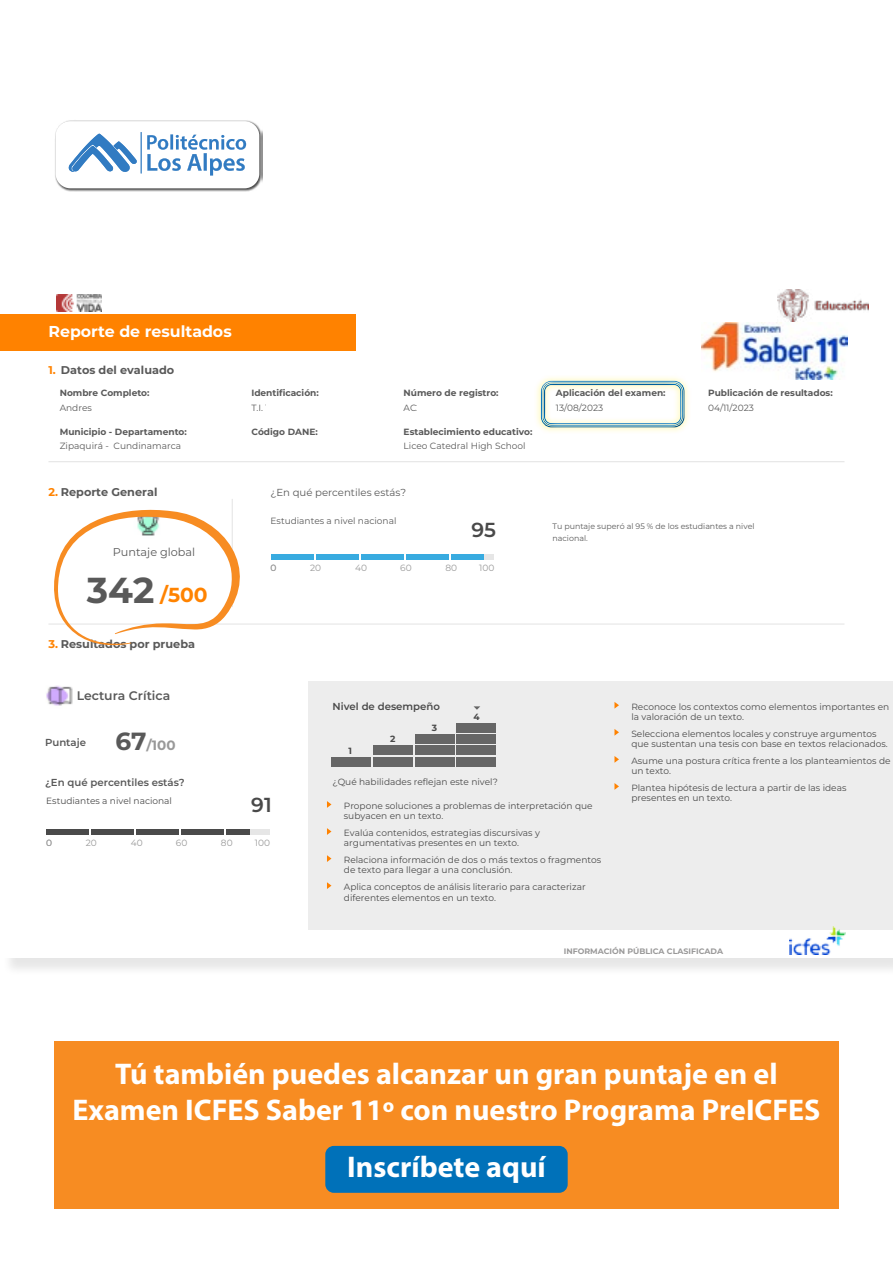
<style>
.page{position:relative;width:893px;height:1263px;background:#fff}
.page>*{position:absolute;margin:0;border:0;box-sizing:border-box;transform-origin:0 0}
.t1{font:700 30px/36px "Myriad Pro";color:#fff;text-align:center}
.t2{font:700 20.25px "montserrat";color:#ff8300}
.t3{font:600 20.25px "montserrat";color:#494949}
.t4{font:700 15.75px "montserrat";color:#fff}
.t5{font:700 13.5px "montserrat";color:#999}
.t6{font:600 12.45px "montserrat";color:#595959}
.t7{font:700 11.25px "montserrat";color:#595959}
.t8{font:11.25px "montserrat";color:#595959}
.t9{font:600 10.2px "montserrat";color:#595959}
.t10{font:10.2px "montserrat";color:#595959}
.t11{font:600 10.2px "montserrat";color:#494949}
.t12{font:9px/10.4px "montserrat";color:#494949}
.t13{font:700 9px "montserrat";color:#595959}
.t14{font:9px "montserrat";color:#595959}
.t15{font:9px "montserrat";color:#999}
.t16{font:700 9px "montserrat";color:#494949}
.t17{font:7.95px/11.9px "montserrat";color:#595959}
.t18{font:700 7.95px "montserrat";color:#9a9999}
.s1{color:#ff8300}
.s2{font-size:36.15px;color:#595959}
.s3{font-size:24.75px;color:#595959}
</style>
<div class="page">
<img style="left:55px;top:120px;width:207px;height:71px">
<div style="left:56px;top:121px;width:203px;height:67px;background:#fff;border-radius:15px"></div>
<svg style="left:69px;top:132px;width:177px;height:43px"></svg>
<div style="left:3px;top:292px;width:890px;height:685px;background:#000;opacity:.1"></div>
<div style="left:0;top:289px;width:893px;height:669px;background:#fff"></div>
<div style="left:54px;top:1042px;width:785px;height:167px;background:#f78c22"></div>
<div style="left:325px;top:1146px;width:243px;height:47px;background:#0071b9;border-radius:9px"></div>
<div style="left:0;top:314px;width:355px;height:36px;background:#ff8200"></div>
<img style="left:778px;top:289px;width:90px;height:33px">
<img style="left:56px;top:295px;width:45px;height:17px">
<img style="left:701px;top:323px;width:147px;height:56px">
<hr style="left:48px;top:461px;width:796px;height:1px;background:#e6e6e6">
<div style="left:451px;top:554px;width:43px;height:6px;background:#e6e6e6"></div>
<div style="left:271px;top:554px;width:42px;height:6px;background:#38abe0"></div>
<div style="left:316px;top:554px;width:43px;height:6px;background:#38abe0"></div>
<div style="left:361px;top:554px;width:43px;height:6px;background:#38abe0"></div>
<div style="left:406px;top:554px;width:43px;height:6px;background:#38abe0"></div>
<div style="left:451px;top:554px;width:32px;height:6px;background:#38abe0"></div>
<hr style="left:48px;top:623px;width:796px;height:2px;background:#e6e6e6">
<hr style="left:232px;top:499px;width:1px;height:108px;background:#e6e6e6">
<img style="left:46px;top:685px;width:27px;height:21px">
<div style="left:227px;top:829px;width:42px;height:6px;background:#e6e6e6"></div>
<div style="left:46px;top:829px;width:43px;height:6px;background:#4a4a4a"></div>
<div style="left:91px;top:829px;width:43px;height:6px;background:#4a4a4a"></div>
<div style="left:136px;top:829px;width:43px;height:6px;background:#4a4a4a"></div>
<div style="left:182px;top:829px;width:42px;height:6px;background:#4a4a4a"></div>
<div style="left:227px;top:829px;width:23px;height:6px;background:#4a4a4a"></div>
<div style="left:309px;top:681px;width:584px;height:249px;background:#ededed"></div>
<div style="left:331px;top:757px;width:40px;height:9px;background:#666"></div>
<div style="left:373px;top:757px;width:40px;height:9px;background:#666"></div>
<div style="left:373px;top:746px;width:40px;height:9px;background:#666"></div>
<div style="left:415px;top:757px;width:39px;height:9px;background:#666"></div>
<div style="left:415px;top:746px;width:39px;height:9px;background:#666"></div>
<div style="left:415px;top:734px;width:39px;height:9px;background:#666"></div>
<div style="left:457px;top:757px;width:39px;height:9px;background:#666"></div>
<div style="left:457px;top:746px;width:39px;height:9px;background:#666"></div>
<div style="left:457px;top:734px;width:39px;height:9px;background:#666"></div>
<div style="left:457px;top:723px;width:39px;height:9px;background:#666"></div>
<svg style="left:474px;top:706px;width:6px;height:4px"></svg>
<svg style="left:327px;top:801px;width:4px;height:7px"></svg>
<svg style="left:327px;top:828px;width:4px;height:7px"></svg>
<svg style="left:327px;top:855px;width:4px;height:7px"></svg>
<svg style="left:327px;top:882px;width:4px;height:7px"></svg>
<svg style="left:614px;top:702px;width:5px;height:7px"></svg>
<svg style="left:614px;top:729px;width:5px;height:7px"></svg>
<svg style="left:614px;top:756px;width:5px;height:7px"></svg>
<svg style="left:614px;top:783px;width:5px;height:7px"></svg>
<img style="left:789px;top:926px;width:57px;height:28px">
<svg style="left:48px;top:509px;width:213px;height:137px"></svg>
<div style="left:530px;top:369px;width:162px;height:60px;background:#fff;opacity:.75"></div>
<div style="left:533px;top:379px;width:162px;height:59px;background:#000;opacity:.75"></div>
<h3 class="t4" style="left:48px;top:320px;width:185px">Reporte de resultados</h3>
<p class="t7" style="left:48px;top:362px;width:127px"><span class="s1">1.</span> Datos del evaluado</p>
<p class="t13" style="left:60px;top:387px;width:91px">Nombre Completo:</p>
<p class="t13" style="left:251px;top:387px;width:69px">Identificación:</p>
<p class="t13" style="left:404px;top:387px;width:96px">Número de registro:</p>
<p class="t13" style="left:556px;top:387px;width:111px">Aplicación del examen:</p>
<p class="t14" style="left:556px;top:402px;width:49px">13/08/2023</p>
<p class="t13" style="left:60px;top:425px;width:129px">Municipio - Departamento:</p>
<p class="t14" style="left:60px;top:440px;width:123px">Zipaquirá - Cundinamarca</p>
<p class="t13" style="left:251px;top:425px;width:68px">Código DANE:</p>
<p class="t13" style="left:404px;top:425px;width:130px">Establecimiento educativo:</p>
<p class="t14" style="left:404px;top:440px;width:123px">Liceo Catedral High School</p>
<p class="t13" style="left:708px;top:387px;width:126px">Publicación de resultados:</p>
<p class="t14" style="left:708px;top:402px;width:47px">04/11/2023</p>
<p class="t7" style="left:48px;top:483px;width:110px"><span class="s1">2.</span> Reporte General</p>
<p class="t8" style="left:113px;top:545px;width:84px">Puntaje global</p>
<h2 class="t2" style="left:87px;top:580px;width:122px"><span class="s2">342</span> /500</h2>
<p class="t7" style="left:48px;top:636px;width:148px"><span class="s1">3.</span> Resultados por prueba</p>
<p class="t10" style="left:271px;top:485px;width:137px">¿En qué percentiles estás?</p>
<p class="t14" style="left:271px;top:514px;width:127px">Estudiantes a nivel nacional</p>
<h2 class="t3" style="left:471px;top:516px;width:26px">95</h2>
<p class="t15" style="left:271px;top:562px;width:7px">0</p>
<p class="t15" style="left:310px;top:562px;width:13px">20</p>
<p class="t15" style="left:355px;top:562px;width:13px">40</p>
<p class="t15" style="left:400px;top:562px;width:13px">60</p>
<p class="t15" style="left:445px;top:562px;width:13px">80</p>
<p class="t15" style="left:479px;top:562px;width:17px">100</p>
<p class="t17" style="left:552px;top:520px;width:204px">Tu puntaje superó al 95 % de los estudiantes a nivel nacional.</p>
<h3 class="t6" style="left:77px;top:686px;width:95px">Lectura Crítica</h3>
<p class="t9" style="left:45px;top:735px;width:42px">Puntaje</p>
<p class="t9" style="left:45px;top:775px;width:141px">¿En qué percentiles estás?</p>
<h3 class="t5" style="left:115px;top:736px;width:62px"><span class="s3">67</span>/100</h3>
<p class="t12" style="left:46px;top:796px;width:127px">Estudiantes a nivel nacional</p>
<h2 class="t3" style="left:251px;top:791px;width:22px">91</h2>
<p class="t15" style="left:46px;top:837px;width:7px">0</p>
<p class="t15" style="left:86px;top:837px;width:13px">20</p>
<p class="t15" style="left:131px;top:837px;width:13px">40</p>
<p class="t15" style="left:176px;top:837px;width:13px">60</p>
<p class="t15" style="left:221px;top:837px;width:13px">80</p>
<p class="t15" style="left:255px;top:837px;width:17px">100</p>
<p class="t11" style="left:333px;top:699px;width:109px">Nivel de desempeño</p>
<p class="t16" style="left:348px;top:744px;width:5px">1</p>
<p class="t16" style="left:390px;top:733px;width:7px">2</p>
<p class="t16" style="left:432px;top:721px;width:7px">3</p>
<p class="t16" style="left:474px;top:710px;width:8px">4</p>
<p class="t12" style="left:333px;top:777px;width:167px">¿Qué habilidades reflejan este nivel?</p>
<p class="t12" style="left:344px;top:800px;width:250px">Propone soluciones a problemas de interpretación que subyacen en un texto.</p>
<p class="t12" style="left:344px;top:827px;width:198px">Evalúa contenidos, estrategias discursivas y argumentativas presentes en un texto.</p>
<p class="t12" style="left:344px;top:854px;width:259px">Relaciona información de dos o más textos o fragmentos de texto para llegar a una conclusión.</p>
<p class="t12" style="left:344px;top:881px;width:243px">Aplica conceptos de análisis literario para caracterizar diferentes elementos en un texto.</p>
<p class="t12" style="left:631px;top:701px;width:259px">Reconoce los contextos como elementos importantes en la valoración de un texto.</p>
<p class="t12" style="left:631px;top:728px;width:258px">Selecciona elementos locales y construye argumentos que sustentan una tesis con base en textos relacionados.</p>
<p class="t12" style="left:631px;top:755px;width:261px">Asume una postura crítica frente a los planteamientos de un texto.</p>
<p class="t12" style="left:631px;top:782px;width:217px">Plantea hipótesis de lectura a partir de las ideas presentes en un texto.</p>
<p class="t18" style="left:564px;top:946px;width:161px">INFORMACIÓN PÚBLICA CLASIFICADA</p>
<h1 class="t1" style="left:73px;top:1055px;width:749px">Tú también puedes alcanzar un gran puntaje en el<br>Examen ICFES Saber 11º con nuestro Programa PreICFES</h1>
<h1 class="t1" style="left:347px;top:1148px;width:200px">Inscríbete aquí</h1>
</div>
